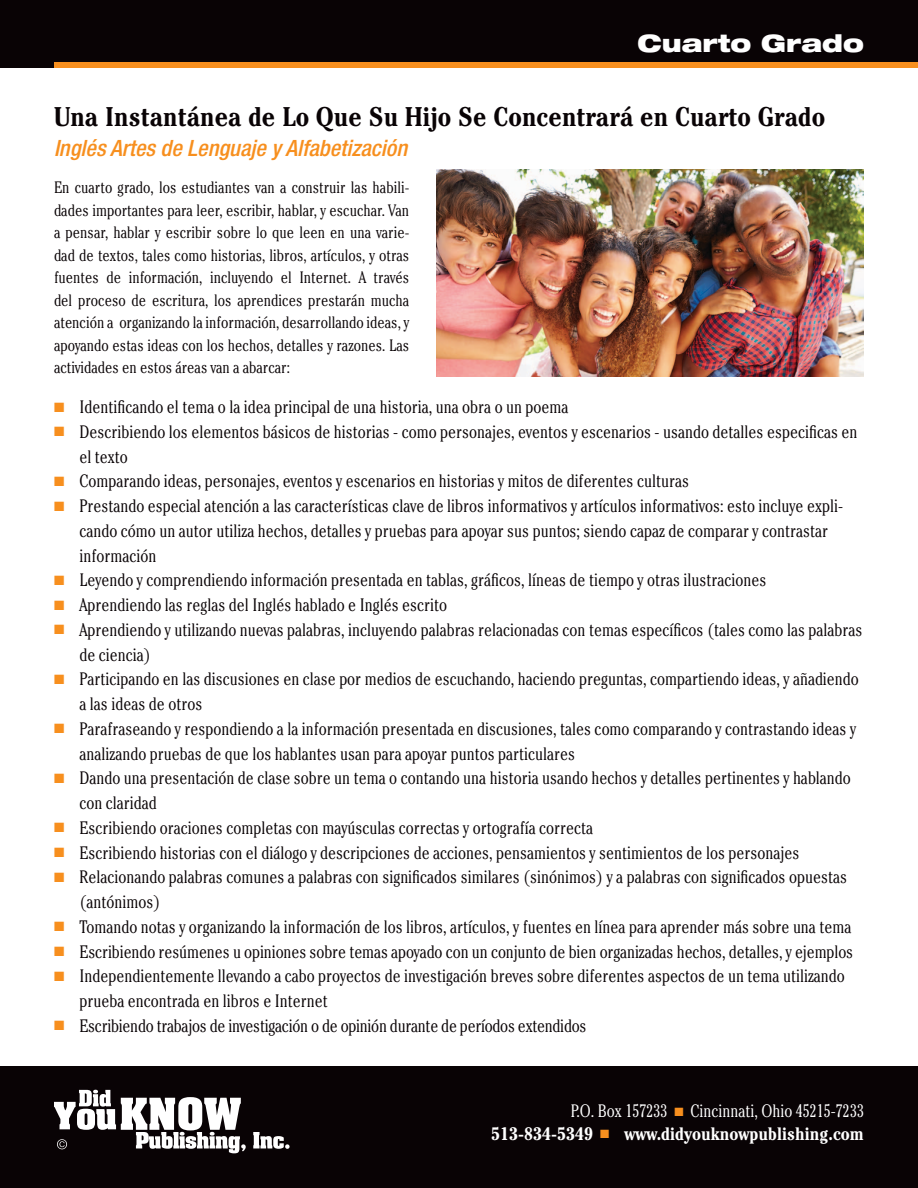
<style>
.page{position:relative;width:918px;height:1188px;background:#fff}
.page>*{position:absolute;margin:0;border:0;box-sizing:border-box;transform-origin:0 0}
.t1{font:700 condensed 27px "Cheltenham";color:#090305}
.t2{font:900 expanded 24px "Helvetica Neue LT Std";color:#fff}
.t3{font:italic 500 condensed 22.5px "Helvetica Neue LT Std";color:#f78f1e}
.t4{font:300 condensed 18px/24.8px "Cheltenham";color:#090305}
.t5{font:700 condensed 18px/22.5px "Cheltenham";color:#fff;text-align:right}
.t6{font:300 condensed 16.5px/22.5px "Cheltenham";color:#090305;text-align:justify}
.s1{color:#f78f1e}
.s2{font-weight:300}
</style>
<div class="page">
<div style="left:0;top:1066px;width:918px;height:122px;background:#090305"></div>
<div style="left:0;top:0;width:918px;height:68px;background:#090305"></div>
<div style="left:54px;top:62px;width:864px;height:6px;background:#f78f1e"></div>
<svg style="left:253px;top:1132px;width:37px;height:17px"></svg>
<svg style="left:54px;top:1090px;width:192px;height:63px"></svg>
<img style="left:436px;top:170px;width:428px;height:207px">
<h2 class="t2" style="left:637px;top:28px;width:228px">Cuarto Grado</h2>
<h1 class="t1" style="left:54px;top:100px;width:773px">Una Instantánea de Lo Que Su Hijo Se Concentrará en Cuarto Grado</h1>
<p class="t3" style="left:54px;top:134px;width:355px">Inglés Artes de Lenguaje y Alfabetización</p>
<p class="t6" style="left:54px;top:176px;width:357px">En cuarto grado, los estudiantes van a construir las habili&shy;dades importantes para leer, escribir, hablar, y escuchar. Van a pensar, hablar y escribir sobre lo que leen en una varie&shy;dad de textos, tales como historias, libros, artículos, y otras fuentes de información, incluyendo el Internet. A través del proceso de escritura, los aprendices prestarán mucha atención a organizando la información, desarrollando ideas, y apoyando estas ideas con los hechos, detalles y razones. Las actividades en estos áreas van a abarcar:</p>
<p class="t4" style="left:54px;top:394px;width:516px"><span class="s1">■</span> Identificando el tema o la idea principal de una historia, una obra o un poema</p>
<p class="t4" style="left:80px;top:419px;width:780px;text-indent:-26px"><span class="s1">■</span> Describiendo los elementos básicos de historias - como personajes, eventos y escenarios - usando detalles especificas en el texto</p>
<p class="t4" style="left:54px;top:468px;width:637px"><span class="s1">■</span> Comparando ideas, personajes, eventos y escenarios en historias y mitos de diferentes culturas</p>
<p class="t4" style="left:80px;top:493px;width:765px;text-indent:-26px"><span class="s1">■</span> Prestando especial atención a las características clave de libros informativos y artículos informativos: esto incluye expli&shy;cando cómo un autor utiliza hechos, detalles y pruebas para apoyar sus puntos; siendo capaz de comparar y contrastar información</p>
<p class="t4" style="left:54px;top:567px;width:714px"><span class="s1">■</span> Leyendo y comprendiendo información presentada en tablas, gráficos, líneas de tiempo y otras ilustraciones</p>
<p class="t4" style="left:54px;top:592px;width:395px"><span class="s1">■</span> Aprendiendo las reglas del Inglés hablado e Inglés escrito</p>
<p class="t4" style="left:80px;top:617px;width:785px;text-indent:-26px"><span class="s1">■</span> Aprendiendo y utilizando nuevas palabras, incluyendo palabras relacionadas con temas específicos (tales como las palabras de ciencia)</p>
<p class="t4" style="left:80px;top:666px;width:781px;text-indent:-26px"><span class="s1">■</span> Participando en las discusiones en clase por medios de escuchando, haciendo preguntas, compartiendo ideas, y añadiendo a las ideas de otros</p>
<p class="t4" style="left:80px;top:716px;width:778px;text-indent:-26px"><span class="s1">■</span> Parafraseando y respondiendo a la información presentada en discusiones, tales como comparando y contrastando ideas y analizando pruebas de que los hablantes usan para apoyar puntos particulares</p>
<p class="t4" style="left:80px;top:765px;width:773px;text-indent:-26px"><span class="s1">■</span> Dando una presentación de clase sobre un tema o contando una historia usando hechos y detalles pertinentes y hablando con claridad</p>
<p class="t4" style="left:54px;top:815px;width:541px"><span class="s1">■</span> Escribiendo oraciones completas con mayúsculas correctas y ortografía correcta</p>
<p class="t4" style="left:54px;top:840px;width:747px"><span class="s1">■</span> Escribiendo historias con el diálogo y descripciones de acciones, pensamientos y sentimientos de los personajes</p>
<p class="t4" style="left:80px;top:864px;width:769px;text-indent:-26px"><span class="s1">■</span> Relacionando palabras comunes a palabras con significados similares (sinónimos) y a palabras con significados opuestas (antónimos)</p>
<p class="t4" style="left:54px;top:914px;width:799px"><span class="s1">■</span> Tomando notas y organizando la información de los libros, artículos, y fuentes en línea para aprender más sobre una tema</p>
<p class="t4" style="left:54px;top:939px;width:801px"><span class="s1">■</span> Escribiendo resúmenes u opiniones sobre temas apoyado con un conjunto de bien organizadas hechos, detalles, y ejemplos</p>
<p class="t4" style="left:80px;top:963px;width:767px;text-indent:-26px"><span class="s1">■</span> Independientemente llevando a cabo proyectos de investigación breves sobre diferentes aspectos de un tema utilizando prueba encontrada en libros e Internet</p>
<p class="t4" style="left:54px;top:1013px;width:534px"><span class="s1">■</span> Escribiendo trabajos de investigación o de opinión durante de períodos extendidos</p>
<p class="t5" style="left:491px;top:1099px;width:374px"><span class="s2">P.O. Box 157233</span> <span class="s1">■</span> <span class="s2">Cincinnati, Ohio 45215-7233<br></span>513-834-5349 <span class="s1">■</span> www.didyouknowpublishing.com</p>
</div>
